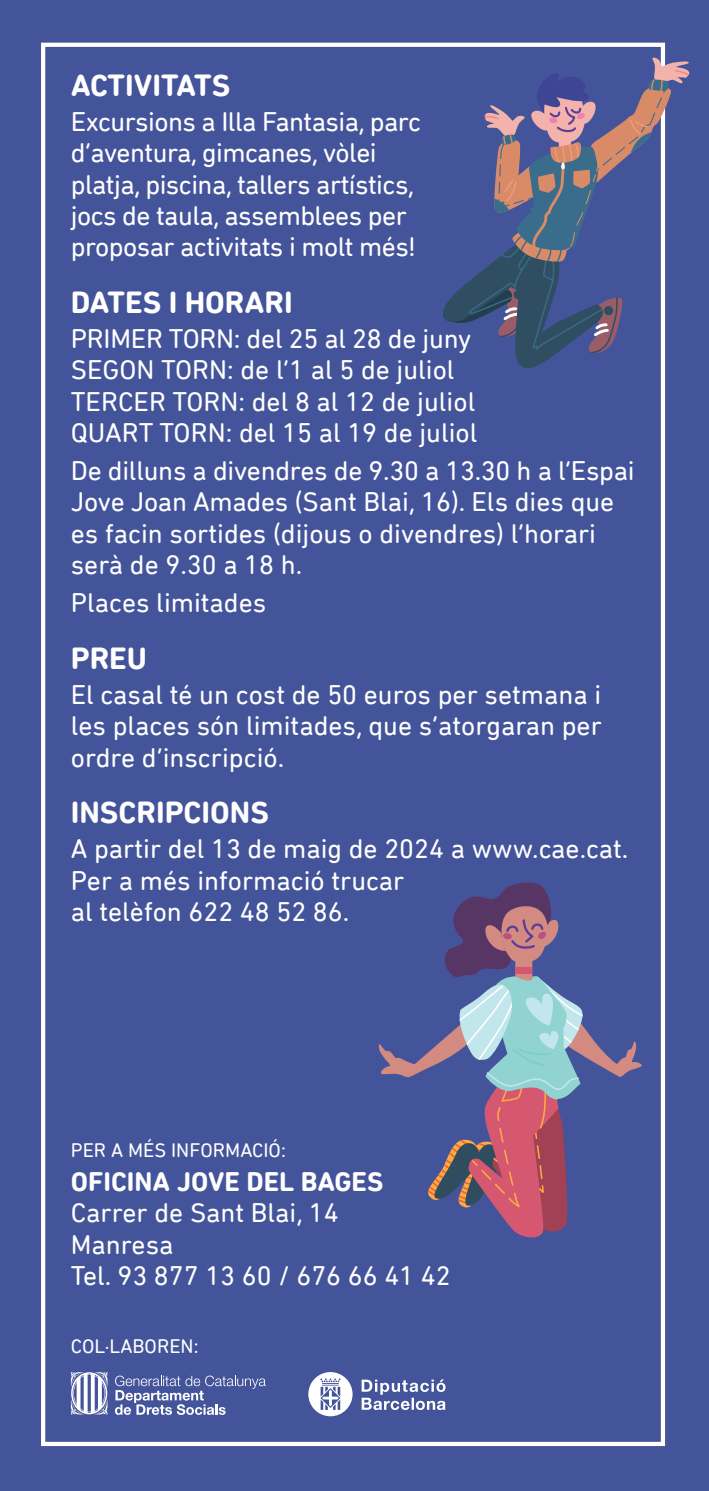
<style>
.page{position:relative;width:709px;height:1491px;background:#44549a}
.page>*{position:absolute;margin:0;border:0;box-sizing:border-box;transform-origin:0 0}
.t1{font:700 31.25px "DIN Next Rounded LTW01";color:#fff}
.t2{font:27.5px/31.2px "DIN Next Rounded LTW01";color:#fff}
.t3{font:27.5px/31.2px "DIN Next Rounded LTW01";letter-spacing:-.02em;color:#fff}
.t4{font:700 27.5px "DIN Next Rounded LTW01";color:#fff}
.t5{font:20px "DIN Next Rounded LTW01";color:#fff}
</style>
<div class="page">
<div style="left:41px;top:43px;width:624px;height:1403px;border:4px solid #fff"></div>
<svg style="left:443px;top:57px;width:247px;height:314px"></svg>
<svg style="left:378px;top:882px;width:264px;height:356px"></svg>
<svg style="left:361px;top:1379px;width:84px;height:31px"></svg>
<svg style="left:308px;top:1372px;width:44px;height:44px"></svg>
<svg style="left:115px;top:1375px;width:151px;height:40px"></svg>
<svg style="left:71px;top:1372px;width:37px;height:43px"></svg>
<p class="t1" style="left:71px;top:67px;width:161px">ACTIVITATS</p>
<p class="t3" style="left:71px;top:106px;width:351px">Excursions a Illa Fantasia, parc d’aventura, gimcanes, vòlei platja, piscina, tallers artístics, jocs de taula, assemblees per proposar activitats i molt més!</p>
<p class="t1" style="left:71px;top:284px;width:223px">DATES I HORARI</p>
<p class="t2" style="left:71px;top:323px;width:408px">PRIMER TORN: del 25 al 28 de juny<br>SEGON TORN: de l’1 al 5 de juliol<br>TERCER TORN: del 8 al 12 de juliol<br>QUART TORN: del 15 al 19 de juliol</p>
<p class="t2" style="left:71px;top:455px;width:565px">De dilluns a divendres de 9.30 a 13.30 h a l’Espai Jove Joan Amades (Sant Blai, 16). Els dies que es facin sortides (dijous o divendres) l’horari serà de 9.30 a 18 h.</p>
<p class="t2" style="left:71px;top:587px;width:197px">Places limitades</p>
<p class="t1" style="left:71px;top:639px;width:78px">PREU</p>
<p class="t2" style="left:71px;top:679px;width:532px;text-align:justify">El casal té un cost de 50 euros per setmana i les places són limitades, que s’atorgaran per ordre d’inscripció.</p>
<p class="t1" style="left:71px;top:794px;width:200px">INSCRIPCIONS</p>
<p class="t2" style="left:71px;top:833px;width:559px">A partir del 13 de maig de 2024 a www.cae.cat.<br>Per a més informació trucar<br>al telèfon 622 48 52 86.</p>
<p class="t5" style="left:71px;top:1138px;width:216px">PER A MÉS INFORMACIÓ:</p>
<p class="t4" style="left:71px;top:1165px;width:314px">OFICINA JOVE DEL BAGES</p>
<p class="t2" style="left:71px;top:1197px;width:381px">Carrer de Sant Blai, 14<br>Manresa<br>Tel. 93 877 13 60 / 676 66 41 42</p>
<p class="t5" style="left:71px;top:1335px;width:129px">COL·LABOREN:</p>
</div>
